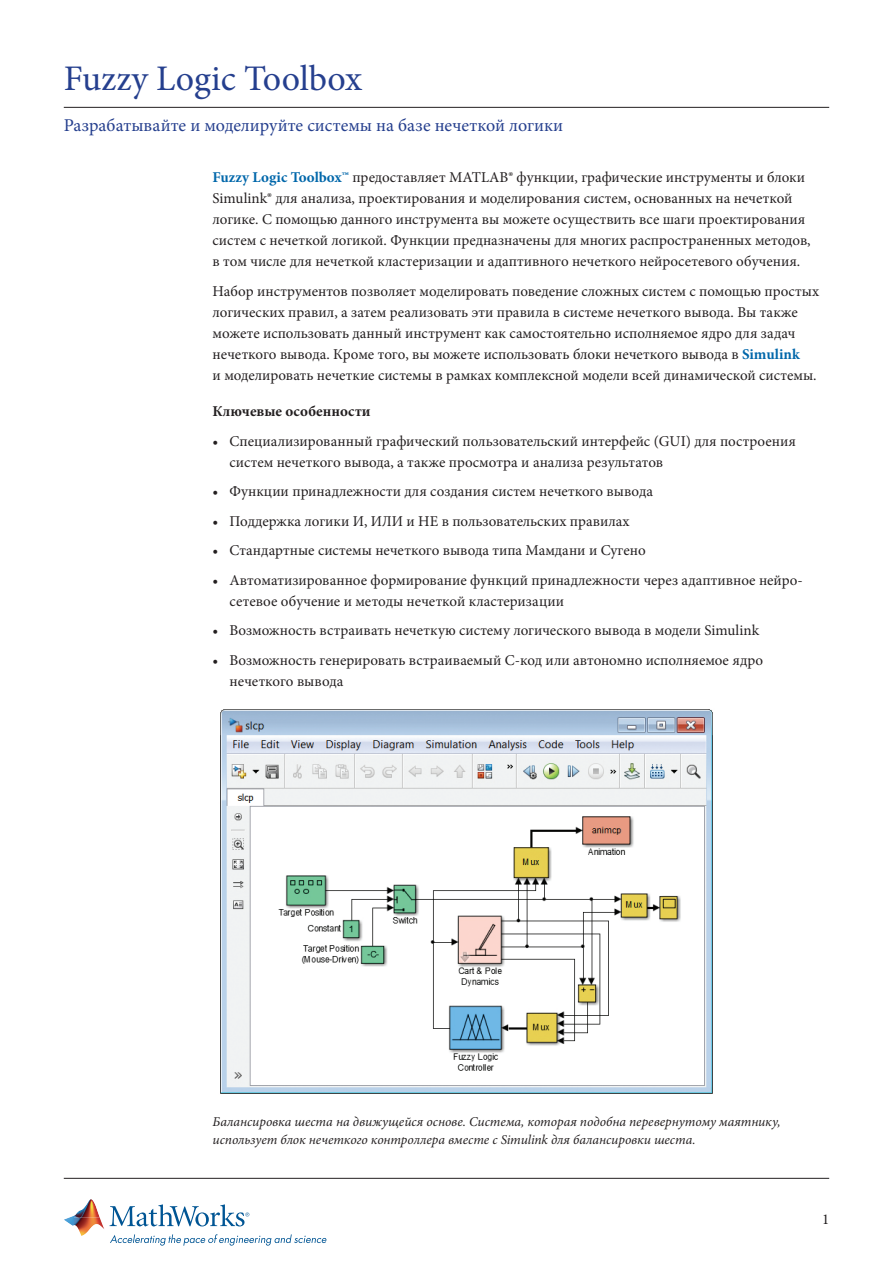
<style>
.page{position:relative;width:893px;height:1263px;background:#fff}
.page>*{position:absolute;margin:0;border:0;box-sizing:border-box;transform-origin:0 0}
.t1{font:36px "Minion Pro";color:#253f8e}
.SubHeader{font:18px "Minion Pro";color:#253f8e}
.Bullet{font:15px/21px "Minion Pro";color:#231f20}
.SubHd2{font:700 15px "Minion Pro";color:#231f20}
.t2{font:italic 13.5px/18px "Minion Pro";color:#231f20}
.s1{font-weight:700;color:#0067aa}
</style>
<div class="page">
<hr style="left:64px;top:1178px;width:765px;height:1px;background:#231f20">
<img style="left:74px;top:1199px;width:26px;height:18px">
<svg style="left:64px;top:1216px;width:10px;height:10px"></svg>
<img style="left:74px;top:1217px;width:30px;height:19px">
<svg style="left:110px;top:1234px;width:216px;height:11px"></svg>
<svg style="left:110px;top:1204px;width:139px;height:22px"></svg>
<hr style="left:64px;top:107px;width:765px;height:1px;background:#231f20">
<img style="left:220px;top:709px;width:493px;height:385px">
<p class="t1" style="left:64px;top:54px;width:300px">Fuzzy Logic Toolbox</p>
<p class="SubHeader" style="left:64px;top:114px;width:501px">Разрабатывайте и моделируйте системы на базе нечеткой логики</p>
<p class="Bullet" style="left:213px;top:167px;width:600px"><span class="s1">Fuzzy Logic Toolbox™</span> предоставляет MATLAB® функции, графические инструменты и блоки Simulink® для анализа, проектирования и моделирования систем, основанных на нечеткой логике. С помощью данного инструмента вы можете осуществить все шаги проектирования систем с нечеткой логикой. Функции предназначены для многих распространенных методов, в том числе для нечеткой кластеризации и адаптивного нечеткого нейросетевого обучения.</p>
<p class="Bullet" style="left:213px;top:281px;width:608px">Набор инструментов позволяет моделировать поведение сложных систем с помощью простых логических правил, а затем реализовать эти правила в системе нечеткого вывода. Вы также можете использовать данный инструмент как самостоятельно исполняемое ядро для задач нечеткого вывода. Кроме того, вы можете использовать блоки нечеткого вывода в <span class="s1">Simulink<br></span>и моделировать нечеткие системы в рамках комплексной модели всей динамической системы.</p>
<p class="SubHd2" style="left:213px;top:401px;width:159px">Ключевые особенности</p>
<p class="Bullet" style="left:230px;top:431px;width:568px;text-indent:-17px">• Специализированный графический пользовательский интерфейс (GUI) для построения систем нечеткого вывода, а также просмотра и анализа результатов</p>
<p class="Bullet" style="left:213px;top:481px;width:442px">• Функции принадлежности для создания систем нечеткого вывода</p>
<p class="Bullet" style="left:213px;top:511px;width:418px">• Поддержка логики И, ИЛИ и НЕ в пользовательских правилах</p>
<p class="Bullet" style="left:213px;top:540px;width:435px">• Стандартные системы нечеткого вывода типа Мамдани и Сугено</p>
<p class="Bullet" style="left:230px;top:570px;width:575px;text-indent:-17px">• Автоматизированное формирование функций принадлежности через адаптивное нейро&shy;сетевое обучение и методы нечеткой кластеризации</p>
<p class="Bullet" style="left:213px;top:620px;width:548px">• Возможность встраивать нечеткую систему логического вывода в модели Simulink</p>
<p class="Bullet" style="left:230px;top:650px;width:535px;text-indent:-17px">• Возможность генерировать встраиваемый C-код или автономно исполняемое ядро нечеткого вывода</p>
<p class="t2" style="left:213px;top:1113px;width:570px">Балансировка шеста на движущейся основе. Система, которая подобна перевернутому маятнику, использует блок нечеткого контроллера вместе с Simulink для балансировки шеста.</p>
<p class="Bullet" style="left:822px;top:1208px;width:9px">1</p>
</div>
